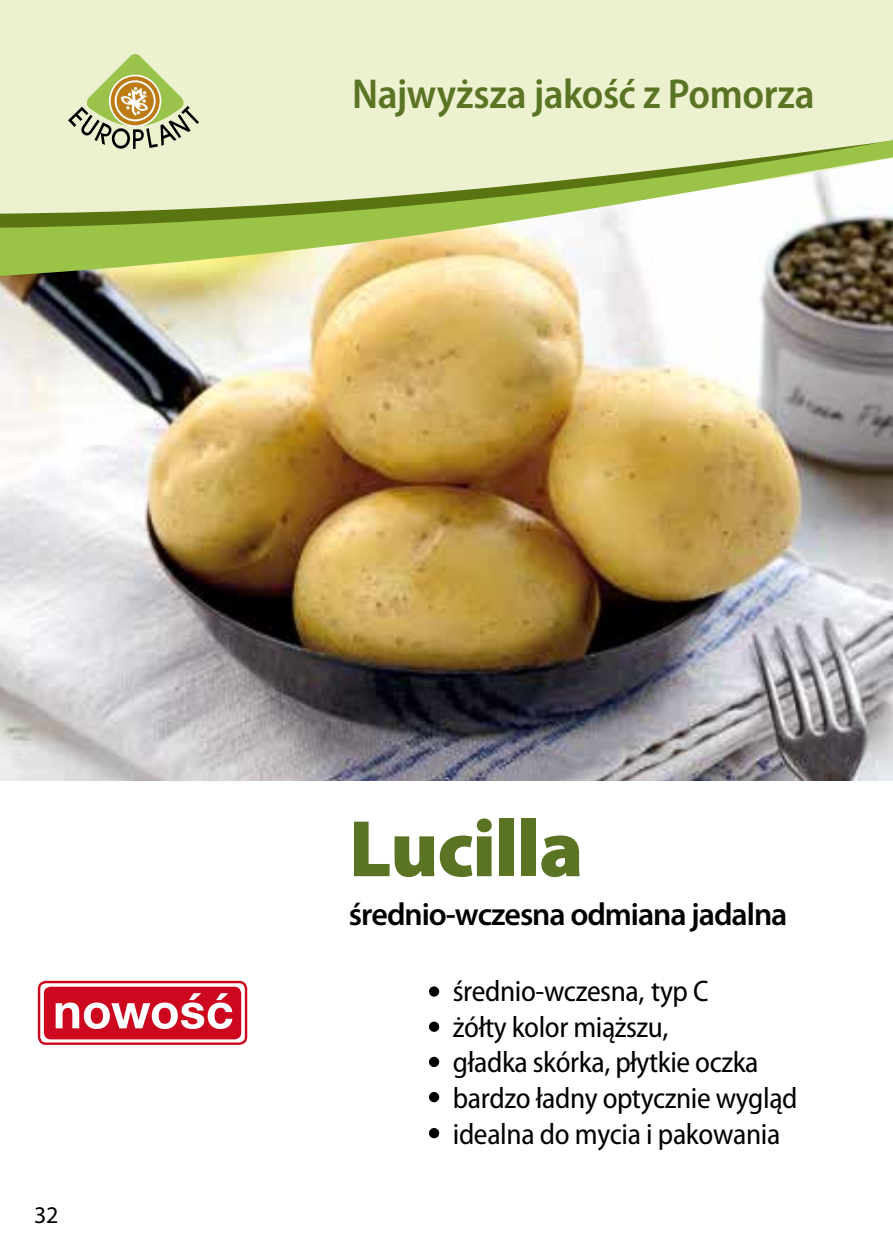
<style>
.page{position:relative;width:893px;height:1259px;background:#fff}
.page>*{position:absolute;margin:0;border:0;box-sizing:border-box;transform-origin:0 0}
.t1{font:900 81px "Myriad Pro";letter-spacing:-.015em;color:#5b7424}
.t2{font:600 semi-condensed 42px "Myriad Pro";letter-spacing:-.01em;color:#5b7424}
.t3{font:600 31.8px "Myriad Pro";letter-spacing:-.03em;color:#000}
.t4{font:semi-condensed 29.7px/35.7px "Myriad Pro";letter-spacing:-.015em;color:#000}
.t5{font:24px "Myriad Pro";color:#000}
</style>
<div class="page">
<img style="left:0;top:278px;width:893px;height:502px">
<div style="left:0;top:0;width:893px;height:27px;background:#ecf1d0"></div>
<svg style="left:0;top:27px;width:893px;height:251px;background:#d9e0b4"></svg>
<div style="left:429px;top:986px;width:10px;height:10px;background:#000;border-radius:50%"></div>
<div style="left:429px;top:1021px;width:10px;height:11px;background:#000;border-radius:50%"></div>
<div style="left:429px;top:1056px;width:10px;height:11px;background:#000;border-radius:50%"></div>
<div style="left:429px;top:1092px;width:10px;height:10px;background:#000;border-radius:50%"></div>
<div style="left:429px;top:1128px;width:10px;height:10px;background:#000;border-radius:50%"></div>
<svg style="left:68px;top:54px;width:131px;height:95px;background:#c7ca97"></svg>
<div style="left:44px;top:986px;width:197px;height:53px;background:#cd071e;border-radius:7px"></div>
<div style="left:38px;top:981px;width:209px;height:64px;border:2px solid #cd071e;border-radius:7px"></div>
<svg style="left:56px;top:993px;width:176px;height:36px"></svg>
<p class="t5" style="left:34px;top:1200px;width:26px">32</p>
<h2 class="t2" style="left:352px;top:68px;width:464px">Najwyższa jakość z Pomorza</h2>
<h1 class="t1" style="left:349px;top:795px;width:236px">Lucilla</h1>
<p class="t3" style="left:349px;top:893px;width:440px">średnio-wczesna odmiana jadalna</p>
<p class="t4" style="left:453px;top:972px;width:346px">średnio-wczesna, typ C<br>żółty kolor miąższu,<br>gładka skórka, płytkie oczka bardzo ładny optycznie wygląd idealna do mycia i pakowania</p>
</div>
